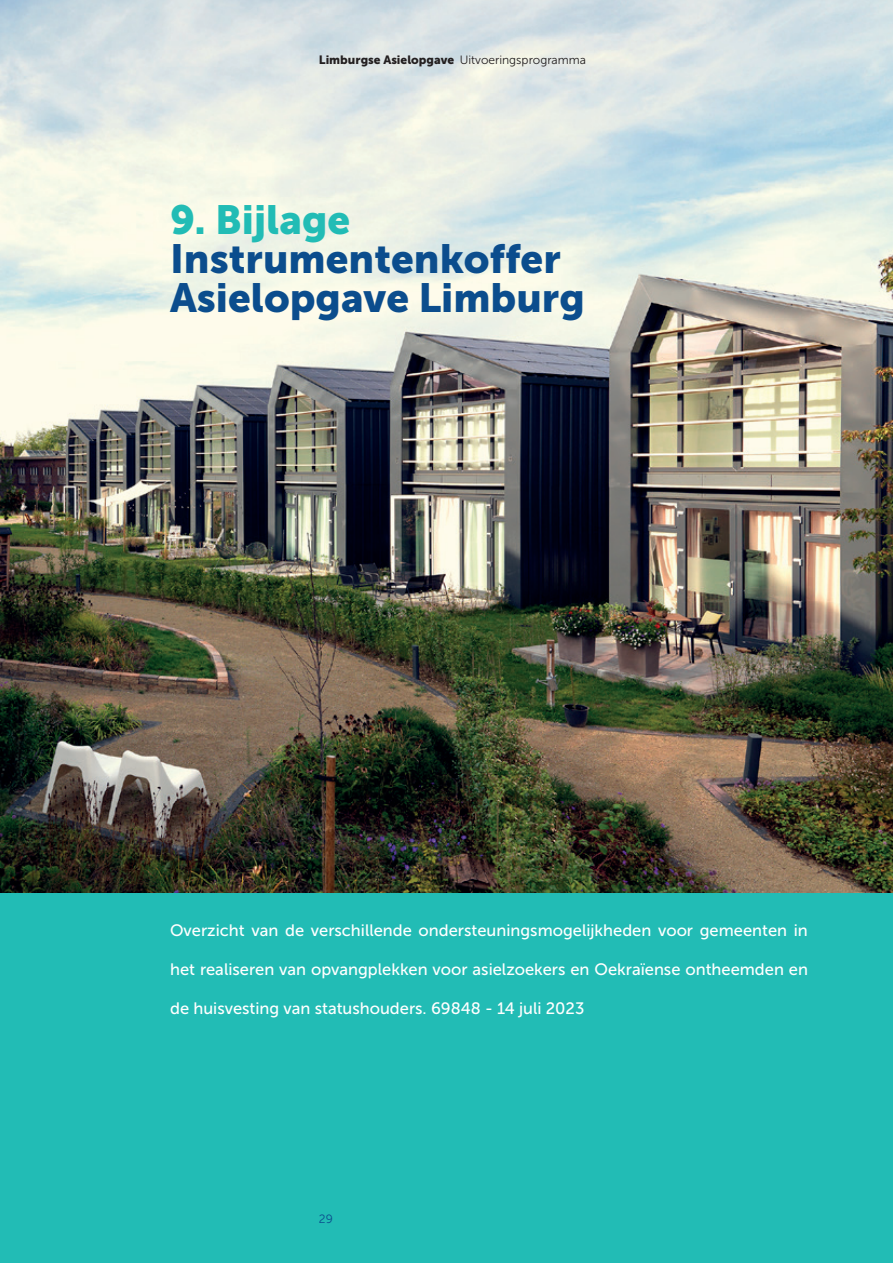
<style>
.page{position:relative;width:893px;height:1263px;background:#fff}
.page>*{position:absolute;margin:0;border:0;box-sizing:border-box;transform-origin:0 0}
.t1{font:40.5px/39px "Museo Sans 900";color:#0b4d8d}
.t2{font:40.5px "Museo Sans 900";color:#22bcb5}
.t3{font:16.5px "Museo Sans 500";color:#fff}
.t4{font:12px "Museo Sans 900";color:#231f20}
.t5{font:12px "Museo Sans 300";color:#0b4d8d}
.s1{font-family:"Museo Sans 300"}
</style>
<div class="page">
<img style="left:0;top:0;width:893px;height:893px">
<div style="left:0;top:893px;width:893px;height:370px;background:#22bcb5"></div>
<p class="t4" style="left:319px;top:53px;width:269px">Limburgse Asielopgave <span class="s1">Uitvoeringsprogramma</span></p>
<h1 class="t2" style="left:170px;top:197px;width:182px">9. Bijlage</h1>
<h1 class="t1" style="left:170px;top:239px;width:416px">Instrumentenkoffer<br>Asielopgave Limburg</h1>
<p class="t3" style="left:170px;top:921px;width:639px">Overzicht van de verschillende ondersteuningsmogelijkheden voor gemeenten in</p>
<p class="t3" style="left:170px;top:960px;width:639px">het realiseren van opvangplekken voor asielzoekers en Oekraïense ontheemden en</p>
<p class="t3" style="left:170px;top:999px;width:416px">de huisvesting van statushouders. 69848 - 14 juli 2023</p>
<p class="t5" style="left:319px;top:1212px;width:15px">29</p>
</div>
